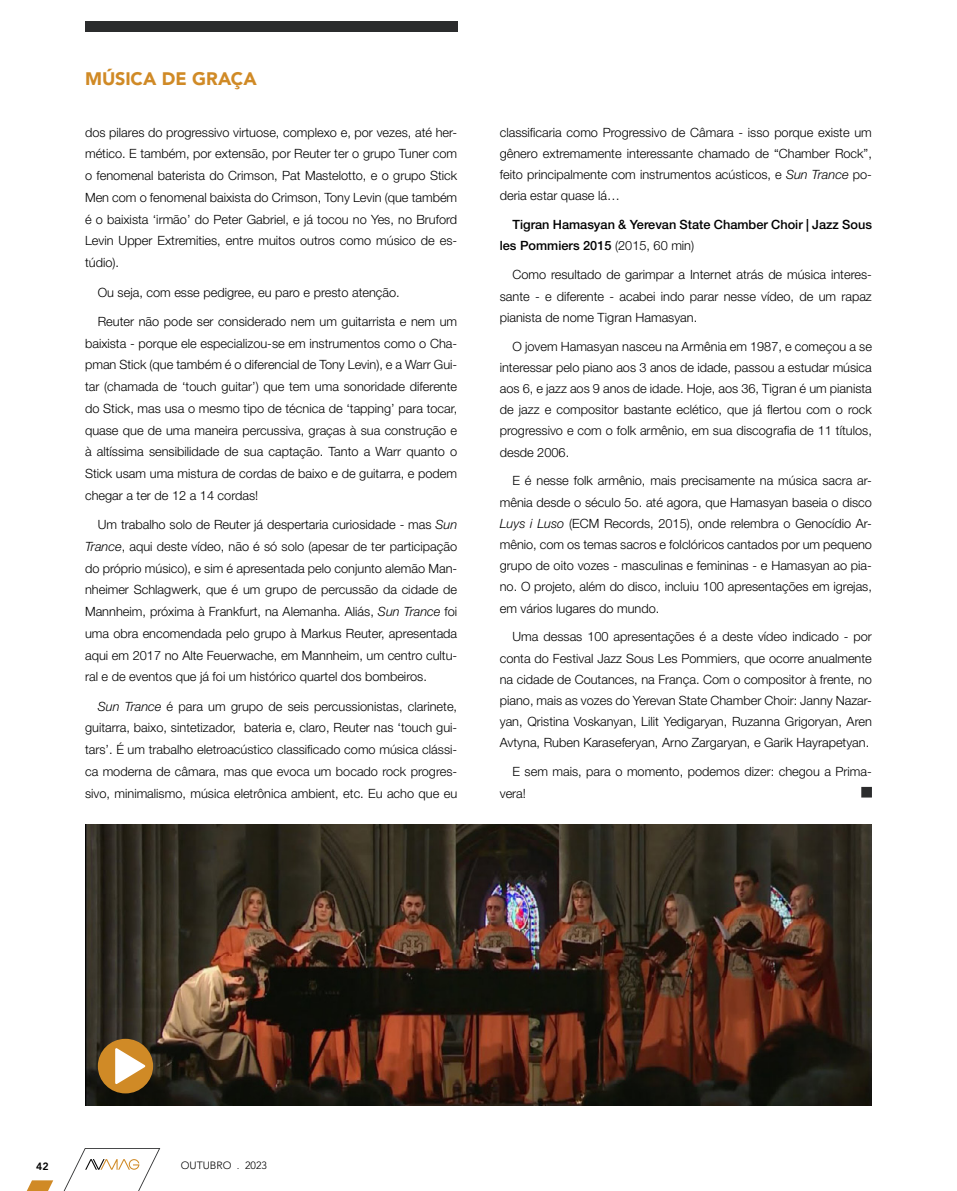
<style>
.page{position:relative;width:957px;height:1191px;background:#fff}
.page>*{position:absolute;margin:0;border:0;box-sizing:border-box;transform-origin:0 0}
.t1{font:900 18px "Avenir LT Std";letter-spacing:-.005em;color:#d08a26}
.t2{font:300 12.75px/21.8px "Helvetica Neue LT Std";color:#000;text-align:justify}
.t3{font:500 12.75px/21.1px "Helvetica Neue LT Std";color:#000}
.t4{font:300 10.5px "Avenir LT Std";color:#000}
.t5{font:800 10.5px "Avenir LT Std";color:#000}
.s1{font-style:italic}
.s2{font-weight:300}
</style>
<div class="page">
<svg style="left:26px;top:1148px;width:134px;height:43px"></svg>
<div style="left:85px;top:21px;width:372px;height:11px;background:#2b2c2d"></div>
<img style="left:85px;top:824px;width:787px;height:282px">
<div style="left:98px;top:1038px;width:55px;height:55px;background:#d08a26;border-radius:50%"></div>
<svg style="left:115px;top:1048px;width:30px;height:36px"></svg>
<div style="left:861px;top:787px;width:11px;height:10px;background:#2b2c2d;border:2px solid #2b2c2d"></div>
<h1 class="t1" style="left:85px;top:68px;width:173px">MÚSICA DE GRAÇA</h1>
<p class="t2" style="left:85px;top:121px;width:374px">dos pilares do progressivo virtuose, complexo e, por vezes, até her&shy;mético. E também, por extensão, por Reuter ter o grupo Tuner com o fenomenal baterista do Crimson, Pat Mastelotto, e o grupo Stick Men com o fenomenal baixista do Crimson, Tony Levin (que também é o baixista ‘irmão’ do Peter Gabriel, e já tocou no Yes, no Bruford Levin Upper Extremities, entre muitos outros como músico de es&shy;túdio).</p>
<p class="t2" style="left:98px;top:281px;width:303px">Ou seja, com esse pedigree, eu paro e presto atenção.</p>
<p class="t2" style="left:85px;top:310px;width:374px;text-indent:13px">Reuter não pode ser considerado nem um guitarrista e nem um baixista - porque ele especializou-se em instrumentos como o Cha&shy;pman Stick (que também é o diferencial de Tony Levin), e a Warr Gui&shy;tar (chamada de ‘touch guitar’) que tem uma sonoridade diferente do Stick, mas usa o mesmo tipo de técnica de ‘tapping’ para tocar, quase que de uma maneira percussiva, graças à sua construção e à altíssima sensibilidade de sua captação. Tanto a Warr quanto o Stick usam uma mistura de cordas de baixo e de guitarra, e podem chegar a ter de 12 a 14 cordas!</p>
<p class="t2" style="left:85px;top:513px;width:374px;text-indent:13px">Um trabalho solo de Reuter já despertaria curiosidade - mas <span class="s1">Sun Trance</span>, aqui deste vídeo, não é só solo (apesar de ter participação do próprio músico), e sim é apresentada pelo conjunto alemão Man&shy;nheimer Schlagwerk, que é um grupo de percussão da cidade de Mannheim, próxima à Frankfurt, na Alemanha. Aliás, <span class="s1">Sun Trance</span> foi uma obra encomendada pelo grupo à Markus Reuter, apresentada aqui em 2017 no Alte Feuerwache, em Mannheim, um centro cultu&shy;ral e de eventos que já foi um histórico quartel dos bombeiros.</p>
<p class="t2" style="left:85px;top:695px;width:374px;text-indent:13px"><span class="s1">Sun Trance</span> é para um grupo de seis percussionistas, clarinete, guitarra, baixo, sintetizador, bateria e, claro, Reuter nas ‘touch gui&shy;tars’. É um trabalho eletroacústico classificado como música clássi&shy;ca moderna de câmara, mas que evoca um bocado rock progres&shy;sivo, minimalismo, música eletrônica ambient, etc. Eu acho que eu</p>
<p class="t2" style="left:500px;top:121px;width:374px;line-height:21.1px">classificaria como Progressivo de Câmara - isso porque existe um gênero extremamente interessante chamado de “Chamber Rock”, feito principalmente com instrumentos acústicos, e <span class="s1">Sun Trance</span> po&shy;deria estar quase lá…</p>
<p class="t3" style="left:500px;top:214px;width:374px;text-indent:13px">Tigran Hamasyan &amp; Yerevan State Chamber Choir | Jazz Sous les Pommiers 2015 <span class="s2">(2015, 60 min)</span></p>
<p class="t2" style="left:500px;top:264px;width:374px;line-height:21.1px;text-indent:13px">Como resultado de garimpar a Internet atrás de música interes&shy;sante - e diferente - acabei indo parar nesse vídeo, de um rapaz pianista de nome Tigran Hamasyan.</p>
<p class="t2" style="left:500px;top:335px;width:374px;line-height:21.1px;text-indent:13px">O jovem Hamasyan nasceu na Armênia em 1987, e começou a se interessar pelo piano aos 3 anos de idade, passou a estudar música aos 6, e jazz aos 9 anos de idade. Hoje, aos 36, Tigran é um pianista de jazz e compositor bastante eclético, que já flertou com o rock progressivo e com o folk armênio, em sua discografia de 11 títulos, desde 2006.</p>
<p class="t2" style="left:500px;top:470px;width:374px;line-height:21.1px;text-indent:13px">E é nesse folk armênio, mais precisamente na música sacra ar&shy;mênia desde o século 5o. até agora, que Hamasyan baseia o disco <span class="s1">Luys i Luso</span> (ECM Records, 2015), onde relembra o Genocídio Ar&shy;mênio, com os temas sacros e folclóricos cantados por um pequeno grupo de oito vozes - masculinas e femininas - e Hamasyan ao pia&shy;no. O projeto, além do disco, incluiu 100 apresentações em igrejas, em vários lugares do mundo.</p>
<p class="t2" style="left:500px;top:626px;width:374px;line-height:21.1px;text-indent:13px">Uma dessas 100 apresentações é a deste vídeo indicado - por conta do Festival Jazz Sous Les Pommiers, que ocorre anualmente na cidade de Coutances, na França. Com o compositor à frente, no piano, mais as vozes do Yerevan State Chamber Choir: Janny Nazar&shy;yan, Qristina Voskanyan, Lilit Yedigaryan, Ruzanna Grigoryan, Aren Avtyna, Ruben Karaseferyan, Arno Zargaryan, e Garik Hayrapetyan.</p>
<p class="t2" style="left:500px;top:761px;width:374px;line-height:21.1px;text-indent:13px">E sem mais, para o momento, podemos dizer: chegou a Prima&shy;vera!</p>
<p class="t5" style="left:36px;top:1160px;width:14px">42</p>
<p class="t4" style="left:181px;top:1159px;width:88px">OUTUBRO . 2023</p>
</div>
